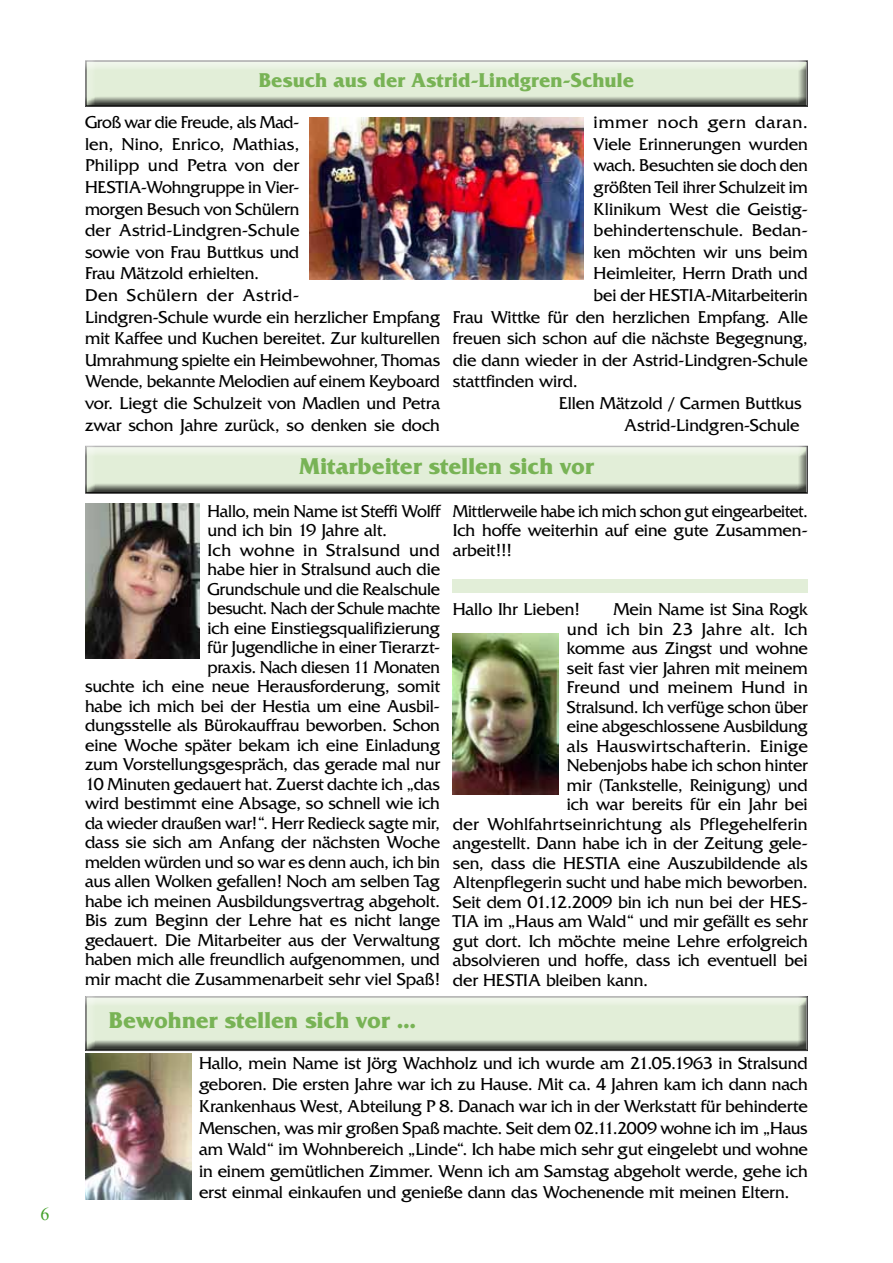
<style>
.page{position:relative;width:893px;height:1263px;background:#fff}
.page>*{position:absolute;margin:0;border:0;box-sizing:border-box;transform-origin:0 0}
.t1{font:700 24px "Friz Quadrata";letter-spacing:.005em;color:#78b355}
.t2{font:700 21px "Friz Quadrata";letter-spacing:.005em;color:#78b355}
.t3{font:18px/21.6px "Friz Quadrata";letter-spacing:-.01em;color:#000}
.t4{font:18px/19.5px "Friz Quadrata";letter-spacing:-.01em;color:#000;text-align:justify;scale:.95 1}
.t5{font:18px "Friz Quadrata";letter-spacing:.01em;color:#000}
.t6{font:18px "Friz Quadrata";letter-spacing:.015em;color:#000}
.t7{font:18px "Friz Quadrata";letter-spacing:-.01em;color:#000;scale:.96 1}
.t8{font:18px "Friz Quadrata";letter-spacing:.035em;color:#000}
.t9{font:18px "Times New Roman";color:#44a12b}
</style>
<div class="page">
<img style="left:85px;top:503px;width:114px;height:155px">
<img style="left:85px;top:1054px;width:107px;height:145px">
<div style="left:82px;top:59px;width:726px;height:45px;background:#c0c0c0"></div>
<div style="left:82px;top:61px;width:726px;height:46px;background:#000;opacity:.75"></div>
<div style="left:82px;top:996px;width:726px;height:55px;background:#000;opacity:.75"></div>
<div style="left:82px;top:445px;width:726px;height:50px;background:#000;opacity:.75"></div>
<img style="left:453px;top:633px;width:105px;height:162px">
<img style="left:309px;top:117px;width:274px;height:163px">
<div style="left:453px;top:579px;width:355px;height:14px;background:#e2eed8"></div>
<p class="t9" style="left:40px;top:1202px;width:10px">67</p>
<p class="t2" style="left:259px;top:69px;width:377px">Besuch aus der Astrid-Lindgren-Schule</p>
<p class="t3" style="left:85px;top:112px;width:357px">Groß war die Freude, als Mad-<br>len, Nino, Enrico, Mathias,<br>Philipp und Petra von der HESTIA-Wohngruppe in Vier-<br>morgen Besuch von Schülern<br>der Astrid-Lindgren-Schule<br>sowie von Frau Buttkus und<br>Frau Mätzold erhielten.<br>Den Schülern der Astrid-<br>Lindgren-Schule wurde ein herzlicher Empfang mit Kaffee und Kuchen bereitet. Zur kulturellen Umrahmung spielte ein Heimbewohner, Thomas Wende, bekannte Melodien auf einem Keyboard vor. Liegt die Schulzeit von Madlen und Petra zwar schon Jahre zurück, so denken sie doch</p>
<p class="t8" style="left:594px;top:112px;width:216px">immer noch gern daran.</p>
<p class="t3" style="left:594px;top:133px;width:216px">Viele Erinnerungen wurden</p>
<p class="t3" style="left:594px;top:155px;width:216px">wach. Besuchten sie doch den</p>
<p class="t3" style="left:594px;top:176px;width:216px">größten Teil ihrer Schulzeit im</p>
<p class="t3" style="left:594px;top:198px;width:216px">Klinikum West die Geistig-</p>
<p class="t3" style="left:594px;top:220px;width:216px">behindertenschule. Bedan-</p>
<p class="t3" style="left:594px;top:241px;width:216px">ken möchten wir uns beim</p>
<p class="t3" style="left:594px;top:263px;width:216px">Heimleiter, Herrn Drath und</p>
<p class="t3" style="left:594px;top:284px;width:216px">bei der HESTIA-Mitarbeiterin</p>
<p class="t3" style="left:453px;top:306px;width:356px">Frau Wittke für den herzlichen Empfang. Alle</p>
<p class="t3" style="left:453px;top:328px;width:356px">freuen sich schon auf die nächste Begegnung,</p>
<p class="t3" style="left:453px;top:349px;width:356px">die dann wieder in der Astrid-Lindgren-Schule</p>
<p class="t3" style="left:453px;top:371px;width:127px">stattfinden wird.</p>
<p class="t3" style="left:559px;top:392px;width:245px">Ellen Mätzold / Carmen Buttkus</p>
<p class="t3" style="left:624px;top:414px;width:177px">Astrid-Lindgren-Schule</p>
<h1 class="t1" style="left:299px;top:453px;width:296px">Mitarbeiter stellen sich vor</h1>
<p class="t3" style="left:208px;top:500px;width:234px">Hallo, mein Name ist Steffi Wolff</p>
<p class="t3" style="left:208px;top:520px;width:181px">und ich bin 19 Jahre alt.</p>
<p class="t6" style="left:208px;top:540px;width:234px">Ich wohne in Stralsund und</p>
<p class="t3" style="left:208px;top:559px;width:234px">habe hier in Stralsund auch die</p>
<p class="t3" style="left:208px;top:578px;width:234px">Grundschule und die Realschule</p>
<p class="t7" style="left:208px;top:598px;width:244px">besucht. Nach der Schule machte</p>
<p class="t3" style="left:208px;top:617px;width:234px">ich eine Einstiegsqualifizierung</p>
<p class="t3" style="left:208px;top:637px;width:234px">für Jugendliche in einer Tierarzt-</p>
<p class="t3" style="left:208px;top:656px;width:234px">praxis. Nach diesen 11 Monaten</p>
<p class="t3" style="left:85px;top:676px;width:357px">suchte ich eine neue Herausforderung, somit</p>
<p class="t3" style="left:85px;top:695px;width:357px">habe ich mich bei der Hestia um eine Ausbil-</p>
<p class="t3" style="left:85px;top:715px;width:356px">dungsstelle als Bürokauffrau beworben. Schon</p>
<p class="t3" style="left:85px;top:734px;width:357px">eine Woche später bekam ich eine Einladung</p>
<p class="t3" style="left:85px;top:754px;width:357px">zum Vorstellungsgespräch, das gerade mal nur</p>
<p class="t3" style="left:85px;top:773px;width:356px">10 Minuten gedauert hat. Zuerst dachte ich „das</p>
<p class="t3" style="left:85px;top:793px;width:356px">wird bestimmt eine Absage, so schnell wie ich</p>
<p class="t3" style="left:85px;top:812px;width:356px">da wieder draußen war!“. Herr Redieck sagte mir,</p>
<p class="t3" style="left:85px;top:832px;width:356px">dass sie sich am Anfang der nächsten Woche</p>
<p class="t3" style="left:85px;top:851px;width:357px">melden würden und so war es denn auch, ich bin</p>
<p class="t3" style="left:85px;top:871px;width:356px">aus allen Wolken gefallen! Noch am selben Tag</p>
<p class="t3" style="left:85px;top:890px;width:357px">habe ich meinen Ausbildungsvertrag abgeholt.</p>
<p class="t3" style="left:85px;top:910px;width:357px">Bis zum Beginn der Lehre hat es nicht lange</p>
<p class="t3" style="left:85px;top:929px;width:357px">gedauert. Die Mitarbeiter aus der Verwaltung</p>
<p class="t3" style="left:85px;top:949px;width:356px">haben mich alle freundlich aufgenommen, und</p>
<p class="t3" style="left:85px;top:968px;width:357px">mir macht die Zusammenarbeit sehr viel Spaß!</p>
<h1 class="t1" style="left:109px;top:1006px;width:309px">Bewohner stellen sich vor ...</h1>
<p class="t4" style="left:453px;top:501px;width:375px">Mittlerweile habe ich mich schon gut eingearbeitet.<br>Ich hoffe weiterhin auf eine gute Zusammen&shy;arbeit!!!</p>
<p class="t3" style="left:453px;top:599px;width:129px">Hallo Ihr Lieben!</p>
<p class="t3" style="left:613px;top:599px;width:196px">Mein Name ist Sina Rogk</p>
<p class="t6" style="left:567px;top:619px;width:242px">und ich bin 23 Jahre alt. Ich</p>
<p class="t3" style="left:567px;top:638px;width:243px">komme aus Zingst und wohne</p>
<p class="t3" style="left:567px;top:657px;width:243px">seit fast vier Jahren mit meinem</p>
<p class="t5" style="left:567px;top:677px;width:242px">Freund und meinem Hund in</p>
<p class="t3" style="left:567px;top:696px;width:243px">Stralsund. Ich verfüge schon über</p>
<p class="t3" style="left:567px;top:716px;width:242px">eine abgeschlossene Ausbildung</p>
<p class="t5" style="left:567px;top:736px;width:242px">als Hauswirtschafterin. Einige</p>
<p class="t3" style="left:567px;top:755px;width:243px">Nebenjobs habe ich schon hinter</p>
<p class="t3" style="left:567px;top:774px;width:242px">mir (Tankstelle, Reinigung) und</p>
<p class="t3" style="left:567px;top:794px;width:243px">ich war bereits für ein Jahr bei</p>
<p class="t5" style="left:453px;top:814px;width:356px">der Wohlfahrtseinrichtung als Pflegehelferin</p>
<p class="t3" style="left:453px;top:833px;width:357px">angestellt. Dann habe ich in der Zeitung gele-</p>
<p class="t3" style="left:453px;top:852px;width:356px">sen, dass die HESTIA eine Auszubildende als</p>
<p class="t3" style="left:453px;top:871px;width:357px">Altenpflegerin sucht und habe mich beworben.</p>
<p class="t3" style="left:453px;top:891px;width:357px">Seit dem 01.12.2009 bin ich nun bei der HES-</p>
<p class="t3" style="left:453px;top:910px;width:356px">TIA im „Haus am Wald“ und mir gefällt es sehr</p>
<p class="t3" style="left:453px;top:930px;width:357px">gut dort. Ich möchte meine Lehre erfolgreich</p>
<p class="t3" style="left:453px;top:949px;width:356px">absolvieren und hoffe, dass ich eventuell bei</p>
<p class="t3" style="left:453px;top:969px;width:197px">der HESTIA bleiben kann.</p>
<p class="t3" style="left:199px;top:1052px;width:610px;text-align:justify">Hallo, mein Name ist Jörg Wachholz und ich wurde am 21.05.1963 in Stralsund geboren. Die ersten Jahre war ich zu Hause. Mit ca. 4 Jahren kam ich dann nach Krankenhaus West, Abteilung P 8. Danach war ich in der Werkstatt für behinderte Menschen, was mir großen Spaß machte. Seit dem 02.11.2009 wohne ich im „Haus am Wald“ im Wohnbereich „Linde“. Ich habe mich sehr gut eingelebt und wohne in einem gemütlichen Zimmer. Wenn ich am Samstag abgeholt werde, gehe ich erst einmal einkaufen und genieße dann das Wochenende mit meinen Eltern.</p>
</div>
